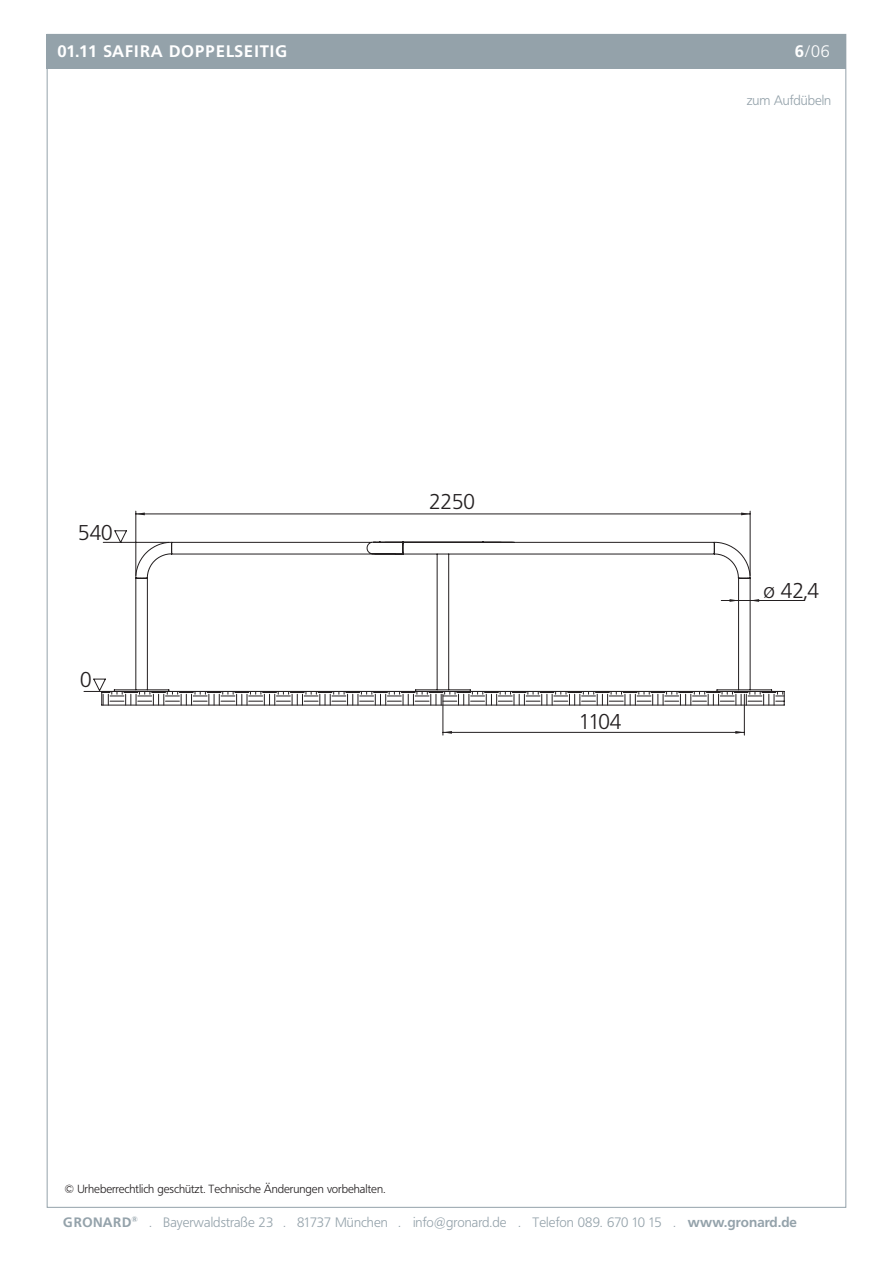
<style>
.page{position:relative;width:893px;height:1263px;background:#fff}
.page>*{position:absolute;margin:0;border:0;box-sizing:border-box;transform-origin:0 0}
.t1{font:300 21.15px "Frutiger BQ";color:#231f20}
.t2{font:700 16.5px "Frutiger BQ";letter-spacing:.06em;color:#fff}
.t3{font:300 16.5px "Frutiger BQ";color:#fff}
.t4{font:300 13.5px "Frutiger BQ";letter-spacing:.01em;color:#94a2aa}
.t5{font:700 13.5px "Frutiger BQ";color:#94a2aa}
.t6{font:300 11.7px "Frutiger BQ";color:#231f20}
.s1{font-weight:700}
</style>
<div class="page">
<div style="left:47px;top:34px;width:799px;height:1174px;background:#fff;border:1px solid #94a2aa"></div>
<div style="left:47px;top:34px;width:799px;height:34px;background:#94a2aa"></div>
<hr style="left:84px;top:691px;width:700px;height:1px;background:#231f20">
<svg style="left:93px;top:511px;width:712px;height:224px"></svg>
<svg style="left:136px;top:512px;width:9px;height:3px"></svg>
<svg style="left:741px;top:512px;width:9px;height:3px"></svg>
<svg style="left:750px;top:599px;width:9px;height:3px"></svg>
<svg style="left:729px;top:599px;width:10px;height:3px"></svg>
<svg style="left:735px;top:731px;width:9px;height:3px"></svg>
<svg style="left:443px;top:731px;width:9px;height:3px"></svg>
<p class="t2" style="left:57px;top:42px;width:231px">01.11 safira doppelseitig</p>
<p class="t3" style="left:795px;top:42px;width:37px"><span class="s1">6</span>/06</p>
<h1 class="t1" style="left:78px;top:521px;width:36px">540</h1>
<h1 class="t1" style="left:80px;top:668px;width:13px">0</h1>
<p class="t4" style="left:747px;top:92px;width:86px">zum Aufdübeln</p>
<h1 class="t1" style="left:429px;top:490px;width:47px">2250</h1>
<h1 class="t1" style="left:579px;top:709px;width:44px">1104</h1>
<h1 class="t1" style="left:764px;top:578px;width:57px">ø 42,4</h1>
<p class="t6" style="left:64px;top:1182px;width:322px">© Urheberrechtlich geschützt. Technische Änderungen vorbehalten.</p>
<p class="t5" style="left:63px;top:1214px;width:40px">GRONAR</p>
<p class="t4" style="left:122px;top:1214px;width:676px"><span class="s1">D</span><sup>®</sup> . Bayerwaldstraße 23 . 81737 München . info@gronard.de . Telefon 089. 670 10 15 . <span class="s1">www.gronard.de</span></p>
</div>
